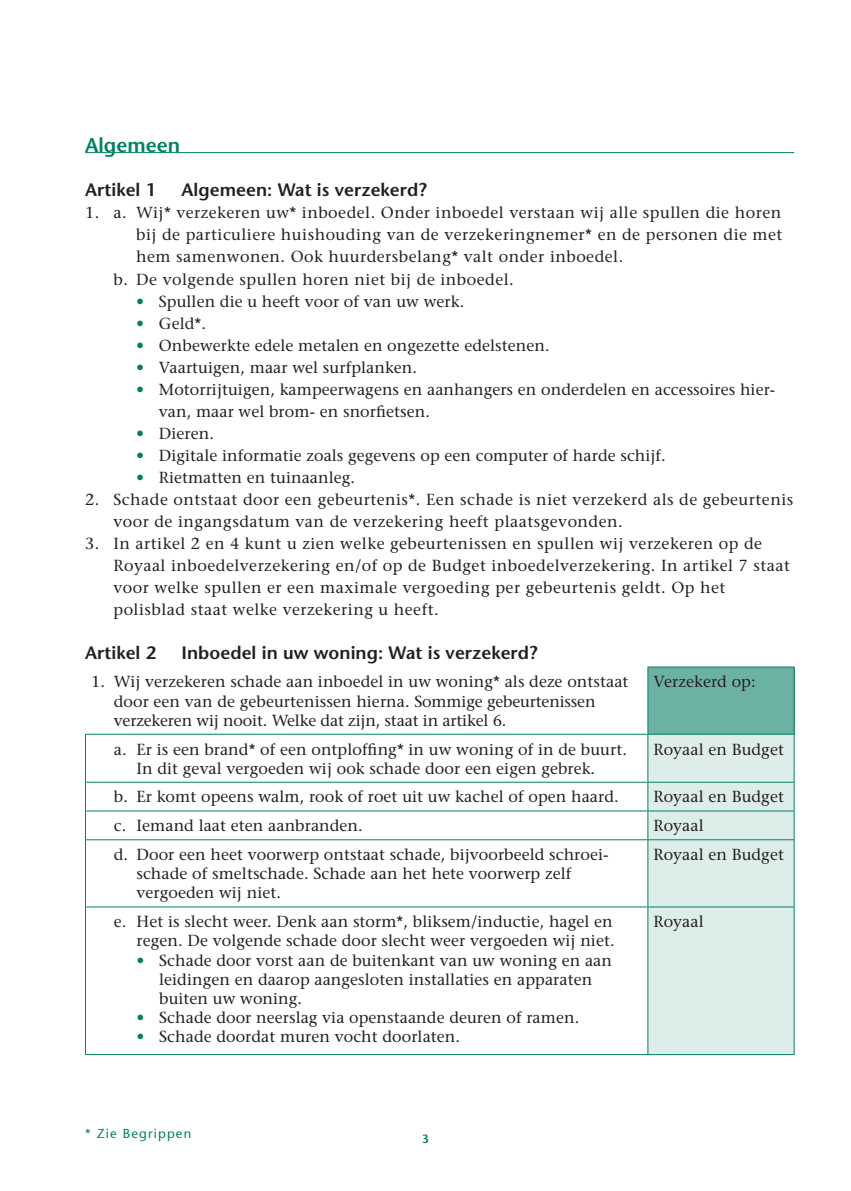
<style>
.page{position:relative;width:851px;height:1191px;background:#fff}
.page>*{position:absolute;margin:0;border:0;box-sizing:border-box;transform-origin:0 0}
.t1{font:600 20px "Stone Sans Std";letter-spacing:.005em;color:#008164}
.t2{font:600 18px "Stone Sans Std";letter-spacing:.005em;color:#231f20}
.t3{font:500 16px/19.2px "Stone Serif Std";letter-spacing:.005em;color:#231f20}
.t4{font:500 16px/22px "Stone Serif Std";letter-spacing:.03em;color:#231f20}
.t5{font:500 13px "Stone Sans Std";letter-spacing:.09em;color:#008164}
.t6{font:600 12px "Stone Sans Std";color:#008164}
.s1{color:#008164}
</style>
<div class="page">
<hr style="left:85px;top:152px;width:709px;height:1px;background:#008164">
<div style="left:647px;top:667px;width:147px;height:67px;background:#6bb2a4"></div>
<div style="left:648px;top:735px;width:145px;height:319px;background:#ddede9"></div>
<hr style="left:647px;top:666px;width:147px;height:1px;background:#008164">
<hr style="left:647px;top:667px;width:1px;height:67px;background:#008164">
<hr style="left:793px;top:667px;width:1px;height:67px;background:#008164">
<hr style="left:85px;top:734px;width:562px;height:1px;background:#008164">
<hr style="left:85px;top:734px;width:1px;height:48px;background:#008164">
<hr style="left:647px;top:734px;width:147px;height:1px;background:#008164">
<hr style="left:647px;top:734px;width:1px;height:48px;background:#008164">
<hr style="left:793px;top:734px;width:1px;height:48px;background:#008164">
<hr style="left:85px;top:782px;width:562px;height:1px;background:#008164">
<hr style="left:647px;top:782px;width:147px;height:1px;background:#008164">
<hr style="left:85px;top:810px;width:562px;height:1px;background:#008164">
<svg style="left:85px;top:782px;width:1px;height:57px"></svg>
<hr style="left:647px;top:810px;width:147px;height:1px;background:#008164">
<svg style="left:647px;top:782px;width:1px;height:57px"></svg>
<svg style="left:793px;top:782px;width:1px;height:57px"></svg>
<hr style="left:85px;top:839px;width:562px;height:1px;background:#008164">
<hr style="left:85px;top:840px;width:1px;height:66px;background:#008164">
<hr style="left:647px;top:839px;width:147px;height:1px;background:#008164">
<hr style="left:647px;top:840px;width:1px;height:66px;background:#008164">
<hr style="left:793px;top:840px;width:1px;height:66px;background:#008164">
<hr style="left:85px;top:907px;width:1px;height:147px;background:#008164">
<hr style="left:647px;top:907px;width:1px;height:147px;background:#008164">
<hr style="left:793px;top:907px;width:1px;height:147px;background:#008164">
<hr style="left:647px;top:906px;width:147px;height:1px;background:#008164">
<hr style="left:647px;top:1054px;width:147px;height:1px;background:#008164">
<hr style="left:85px;top:906px;width:562px;height:1px;background:#008164">
<hr style="left:85px;top:1054px;width:562px;height:1px;background:#008164">
<p class="t1" style="left:85px;top:133px;width:97px">Algemeen</p>
<p class="t2" style="left:85px;top:179px;width:72px">Artikel 1</p>
<p class="t2" style="left:181px;top:179px;width:246px">Algemeen: Wat is verzekerd?</p>
<p class="t4" style="left:85px;top:202px;width:697px">1. a. Wij* verzekeren uw* inboedel. Onder inboedel verstaan wij alle spullen die horen</p>
<p class="t4" style="left:136px;top:224px;width:647px">bij de particuliere huishouding van de verzekeringnemer* en de personen die met</p>
<p class="t4" style="left:136px;top:246px;width:488px">hem samenwonen. Ook huurdersbelang* valt onder inboedel.</p>
<p class="t4" style="left:113px;top:268px;width:402px">b. De volgende spullen horen niet bij de inboedel.</p>
<p class="t3" style="left:136px;top:291px;width:329px"><span class="s1">•</span> Spullen die u heeft voor of van uw werk.</p>
<p class="t3" style="left:136px;top:313px;width:71px"><span class="s1">•</span> Geld*.</p>
<p class="t3" style="left:136px;top:335px;width:415px"><span class="s1">•</span> Onbewerkte edele metalen en ongezette edelstenen.</p>
<p class="t3" style="left:136px;top:357px;width:282px"><span class="s1">•</span> Vaartuigen, maar wel surfplanken.</p>
<p class="t3" style="left:159px;top:378px;width:617px;line-height:22px;text-indent:-23px"><span class="s1">•</span> Motorrijtuigen, kampeerwagens en aanhangers en onderdelen en accessoires hier&shy;van, maar wel brom- en snorfietsen.</p>
<p class="t3" style="left:136px;top:423px;width:79px"><span class="s1">•</span> Dieren.</p>
<p class="t3" style="left:136px;top:445px;width:531px"><span class="s1">•</span> Digitale informatie zoals gegevens op een computer of harde schijf.</p>
<p class="t3" style="left:136px;top:467px;width:220px"><span class="s1">•</span> Rietmatten en tuinaanleg.</p>
<p class="t4" style="left:113px;top:488px;width:681px;text-indent:-28px">2. Schade ontstaat door een gebeurtenis*. Een schade is niet verzekerd als de gebeurtenis voor de ingangsdatum van de verzekering heeft plaatsgevonden.</p>
<p class="t4" style="left:113px;top:532px;width:678px;text-indent:-28px">3. In artikel 2 en 4 kunt u zien welke gebeurtenissen en spullen wij verzekeren op de Royaal inboedelverzekering en/of op de Budget inboedelverzekering. In artikel 7 staat voor welke spullen er een maximale vergoeding per gebeurtenis geldt. Op het polisblad staat welke verzekering u heeft.</p>
<p class="t2" style="left:85px;top:641px;width:72px">Artikel 2</p>
<p class="t2" style="left:181px;top:641px;width:357px">Inboedel in uw woning: Wat is verzekerd?</p>
<p class="t3" style="left:114px;top:672px;width:516px;text-indent:-23px">1. Wij verzekeren schade aan inboedel in uw woning* als deze ontstaat door een van de gebeurtenissen hierna. Sommige gebeurtenissen verzekeren wij nooit. Welke dat zijn, staat in artikel 6.</p>
<p class="t3" style="left:653px;top:672px;width:104px">Verzekerd op:</p>
<p class="t3" style="left:114px;top:739px;width:514px;text-align:center">a. Er is een brand* of een ontploffing* in uw woning of in de buurt.<br>In dit geval vergoeden wij ook schade door een eigen gebrek.</p>
<p class="t3" style="left:653px;top:739px;width:132px">Royaal en Budget</p>
<p class="t3" style="left:114px;top:787px;width:506px">b. Er komt opeens walm, rook of roet uit uw kachel of open haard.</p>
<p class="t3" style="left:653px;top:787px;width:132px">Royaal en Budget</p>
<p class="t3" style="left:114px;top:816px;width:250px">c. Iemand laat eten aanbranden.</p>
<p class="t3" style="left:653px;top:816px;width:52px">Royaal</p>
<p class="t3" style="left:136px;top:845px;width:473px;text-indent:-23px">d. Door een heet voorwerp ontstaat schade, bijvoorbeeld schroei&shy;schade of smeltschade. Schade aan het hete voorwerp zelf vergoeden wij niet.</p>
<p class="t3" style="left:653px;top:845px;width:132px">Royaal en Budget</p>
<p class="t3" style="left:114px;top:912px;width:502px;text-align:right">e. Het is slecht weer. Denk aan storm*, bliksem/inductie, hagel en regen. De volgende schade door slecht weer vergoeden wij niet.</p>
<p class="t3" style="left:159px;top:950px;width:454px;text-indent:-23px"><span class="s1">•</span> Schade door vorst aan de buitenkant van uw woning en aan leidingen en daarop aangesloten installaties en apparaten buiten uw woning.</p>
<p class="t3" style="left:136px;top:1008px;width:444px"><span class="s1">•</span> Schade door neerslag via openstaande deuren of ramen.</p>
<p class="t3" style="left:136px;top:1027px;width:325px"><span class="s1">•</span> Schade doordat muren vocht doorlaten.</p>
<p class="t3" style="left:653px;top:912px;width:52px">Royaal</p>
<p class="t5" style="left:85px;top:1125px;width:108px">* Zie Begrippen</p>
<p class="t6" style="left:422px;top:1131px;width:8px">3</p>
</div>
